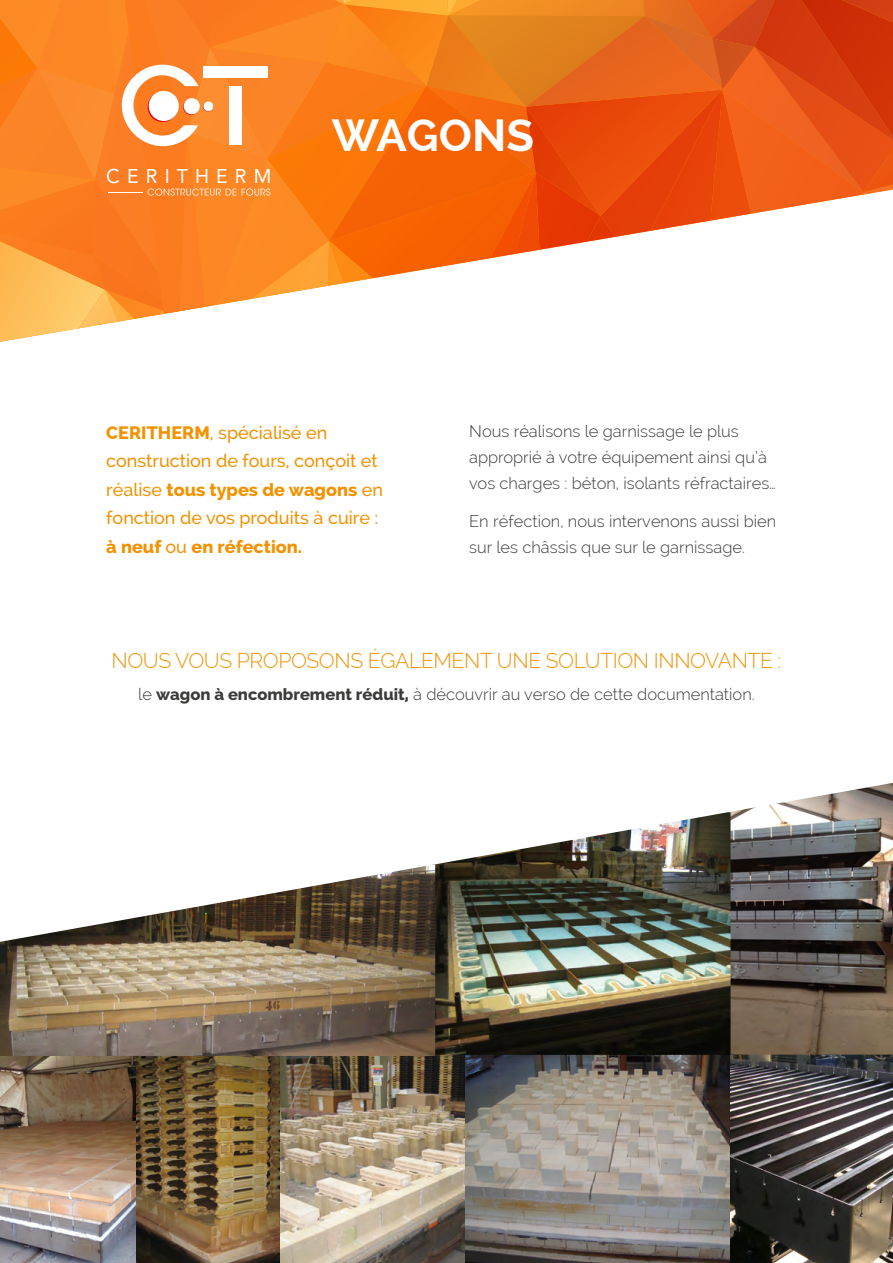
<style>
.page{position:relative;width:893px;height:1263px;background:#fff}
.page>*{position:absolute;margin:0;border:0;box-sizing:border-box;transform-origin:0 0}
.t1{font:700 45px "Raleway";color:#fff}
.t2{font:300 21px "Raleway";letter-spacing:-.02em;color:#f39200}
.t3{font:19.8px "Avenir LT Std";letter-spacing:.365em;color:#fff}
.t4{font:500 18px/28.5px "Raleway";color:#f39200}
.t5{font:300 16.5px/25.7px "Raleway";color:#3c3c3b}
.s1{font-weight:800}
</style>
<div class="page">
<svg style="left:0;top:0;width:893px;height:342px"></svg>
<hr style="left:108px;top:192px;width:34px;height:1px;background:#fff">
<svg style="left:148px;top:92px;width:30px;height:30px"></svg>
<div style="left:149px;top:91px;width:30px;height:30px;background:#fff;border-radius:50%"></div>
<svg style="left:183px;top:99px;width:16px;height:16px"></svg>
<div style="left:184px;top:98px;width:16px;height:16px;background:#fff;border-radius:50%"></div>
<div style="left:203px;top:101px;width:10px;height:10px;background:#fff;border-radius:50%"></div>
<img style="left:465px;top:1055px;width:265px;height:208px">
<img style="left:730px;top:1054px;width:163px;height:209px">
<img style="left:280px;top:1055px;width:185px;height:208px">
<img style="left:435px;top:812px;width:307px;height:243px">
<img style="left:0;top:1056px;width:280px;height:207px">
<img style="left:730px;top:783px;width:163px;height:271px">
<img style="left:0;top:864px;width:435px;height:192px">
<p class="t3" style="left:106px;top:165px;width:167px">CERITHERM</p>
<h1 class="t1" style="left:332px;top:110px;width:204px">WAGONS</h1>
<p class="t4" style="left:106px;top:418px;width:278px"><span class="s1">CERITHERM</span>, spécialisé en construction de fours, conçoit et réalise <span class="s1">tous types de wagons</span> en fonction de vos produits à cuire : <span class="s1">à neuf</span> ou <span class="s1">en réfection.</span></p>
<p class="t5" style="left:469px;top:419px;width:308px">Nous réalisons le garnissage le plus approprié à votre équipement ainsi qu’à vos charges : béton, isolants réfractaires…</p>
<p class="t5" style="left:469px;top:508px;width:308px">En réfection, nous intervenons aussi bien sur les châssis que sur le garnissage.</p>
<p class="t2" style="left:111px;top:649px;width:672px">NOUS VOUS PROPOSONS ÉGALEMENT UNE SOLUTION INNOVANTE :</p>
<p class="t5" style="left:138px;top:681px;width:618px">le <span class="s1">wagon à encombrement réduit,</span> à découvrir au verso de cette documentation.</p>
</div>
